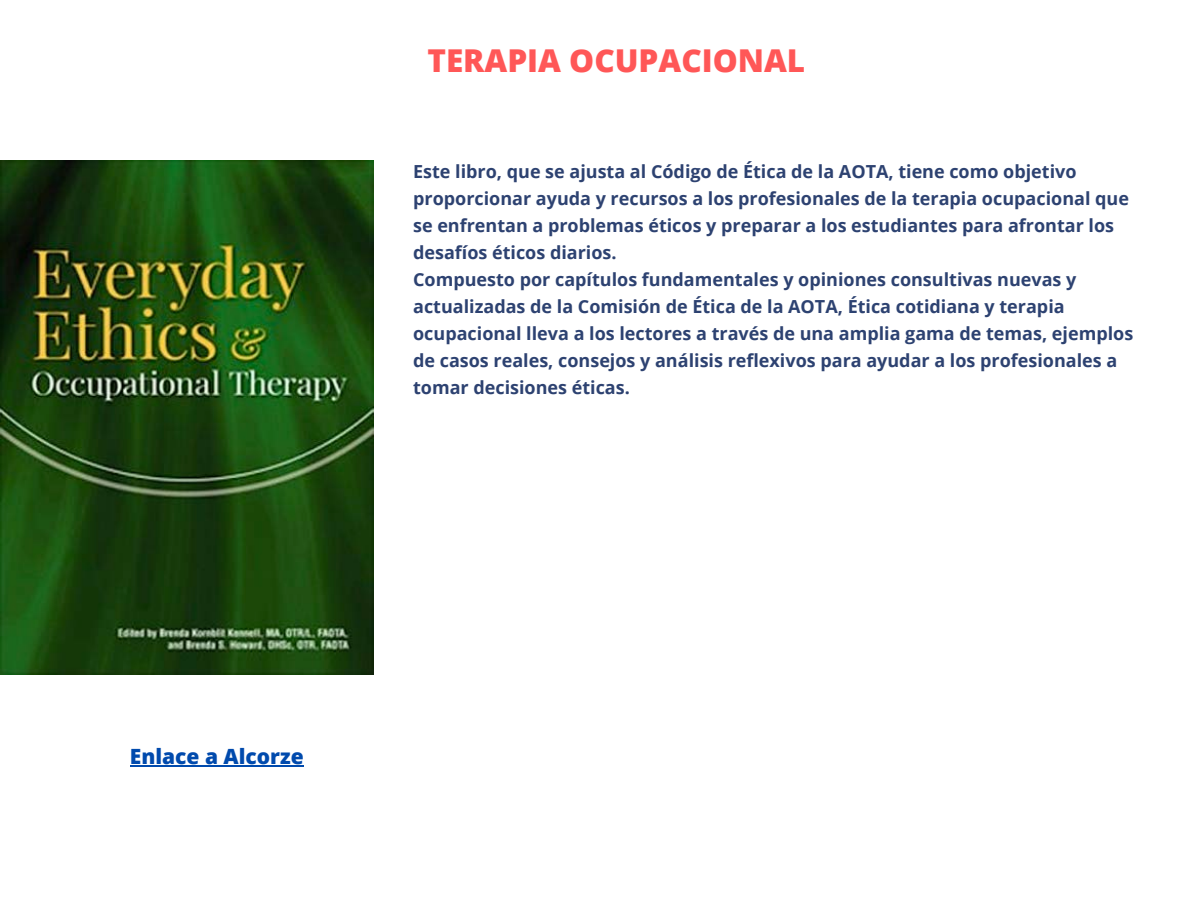
<style>
.page{position:relative;width:1188px;height:918px;background:#fff}
.page>*{position:absolute;margin:0;border:0;box-sizing:border-box;transform-origin:0 0}
.t1{font:800 31.5px "Open Sans";color:#ff5757}
.t2{font:800 21px "Open Sans";color:#004aad}
.t3{font:700 18px/27px "Open Sans";color:#2d4271}
</style>
<div class="page">
<img style="left:0;top:160px;width:374px;height:514px">
<hr style="left:130px;top:765px;width:174px;height:1px;background:#004aad">
<p class="t1" style="left:427px;top:39px;width:379px">TERAPIA OCUPACIONAL</p>
<h1 class="t3" style="left:413px;top:157px;width:717px">Este libro, que se ajusta al Código de Ética de la AOTA, tiene como objetivo proporcionar ayuda y recursos a los profesionales de la terapia ocupacional que se enfrentan a problemas éticos y preparar a los estudiantes para afrontar los desafíos éticos diarios.</h1>
<p class="t3" style="left:413px;top:265px;width:722px">Compuesto por capítulos fundamentales y opiniones consultivas nuevas y actualizadas de la Comisión de Ética de la AOTA, Ética cotidiana y terapia ocupacional lleva a los lectores a través de una amplia gama de temas, ejemplos de casos reales, consejos y análisis reflexivos para ayudar a los profesionales a tomar decisiones éticas.</p>
<p class="t2" style="left:130px;top:742px;width:175px">Enlace a Alcorze</p>
</div>
